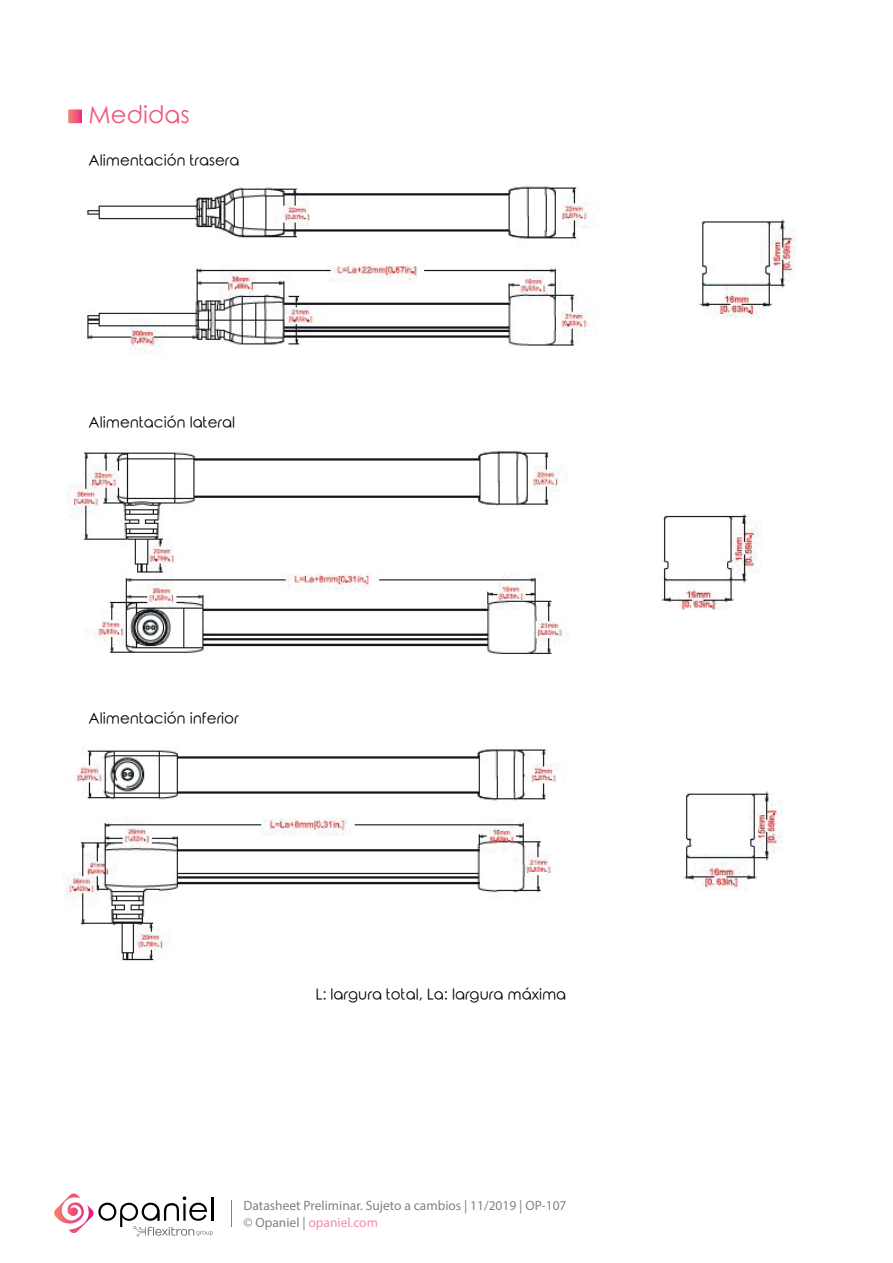
<style>
.page{position:relative;width:893px;height:1263px;background:#fff}
.page>*{position:absolute;margin:0;border:0;box-sizing:border-box;transform-origin:0 0}
.t1{font:24px "Rounded Elegance";color:#f0597a}
.t2{font:15px "Rounded Elegance";color:#000001}
.t3{font:13.5px/16.5px "Myriad Pro";color:#808285}
.s1{color:#f18ab5}
</style>
<div class="page">
<svg style="left:231px;top:1200px;width:1px;height:26px"></svg>
<svg style="left:54px;top:1193px;width:159px;height:43px"></svg>
<svg style="left:68px;top:109px;width:14px;height:14px"></svg>
<img style="left:84px;top:186px;width:712px;height:168px">
<img style="left:65px;top:448px;width:696px;height:206px">
<img style="left:63px;top:746px;width:719px;height:215px">
<div style="left:267px;top:943px;width:289px;height:36px;background:#fff"></div>
<h1 class="t1" style="left:89px;top:101px;width:103px">Medidas</h1>
<p class="t2" style="left:89px;top:151px;width:152px">Alimentación trasera</p>
<p class="t2" style="left:89px;top:413px;width:148px">Alimentación lateral</p>
<p class="t2" style="left:89px;top:709px;width:152px">Alimentación inferior</p>
<p class="t2" style="left:315px;top:986px;width:252px">L: largura total, La: largura máxima</p>
<p class="t3" style="left:243px;top:1197px;width:325px">Datasheet Preliminar. Sujeto a cambios | 11/2019 | OP-107 © Opaniel | <span class="s1">opaniel.com</span></p>
</div>
